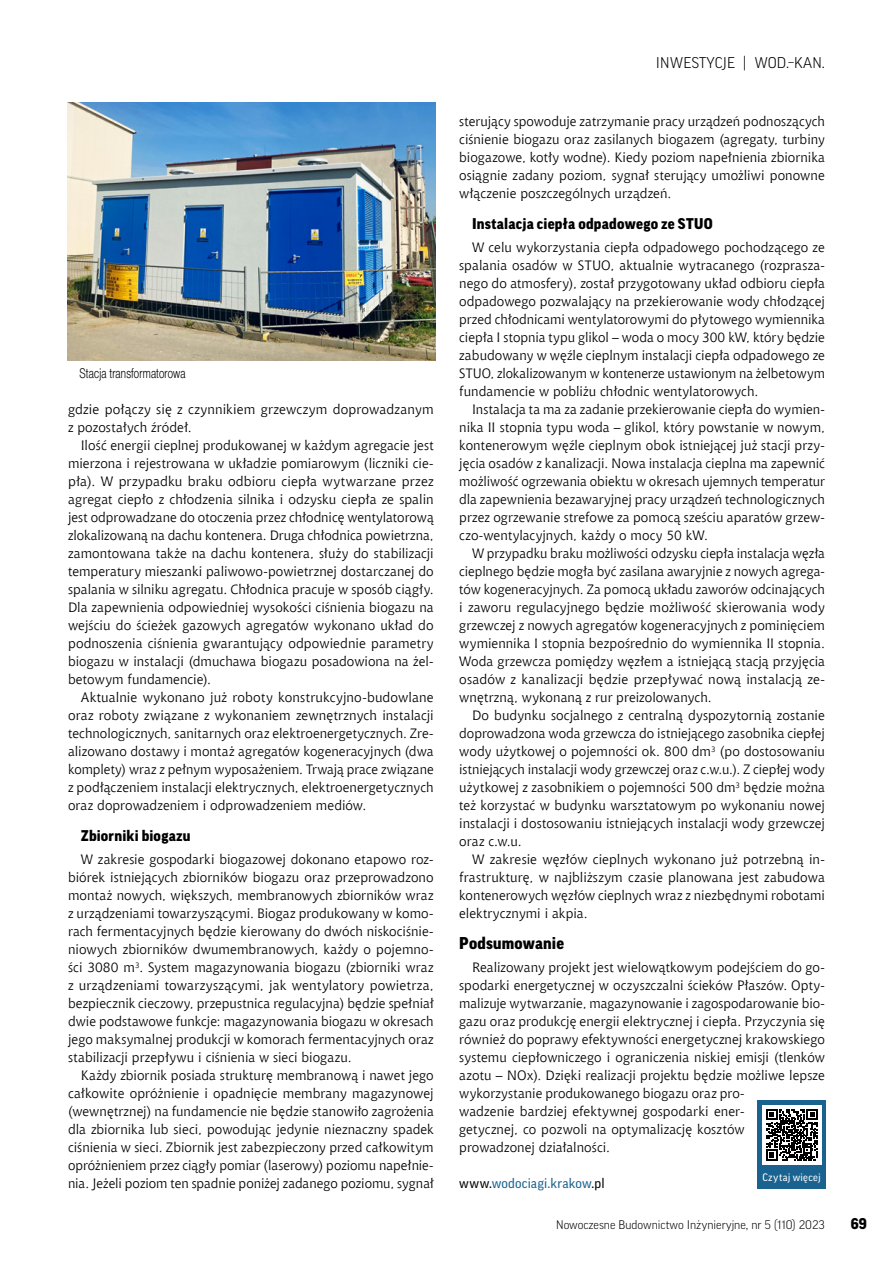
<style>
.page{position:relative;width:893px;height:1263px;background:#fff}
.page>*{position:absolute;margin:0;border:0;box-sizing:border-box;transform-origin:0 0}
.srodtytuly{font:900 16.5px "Good Pro";letter-spacing:.01em;color:#000}
.srodtytuly2{font:900 15px "Good Pro";letter-spacing:.015em;color:#000}
.t1{font:300 15px "Good Pro";letter-spacing:.01em;color:#000}
.text_podstawowy{font:13.5px/18px "Chianti EU";letter-spacing:.005em;color:#000;text-align:justify}
.opis_artykulu{font:13.5px "Good Pro";letter-spacing:.01em;color:#1a6390}
.podpos_zdjecia_2{font:13.5px "Switzer Cnd EFN Light";letter-spacing:.015em;color:#000;scale:.9 1}
.t2{font:300 12px "Good Pro";color:#000}
.opis_artykulu-2{font:10.5px "Good Pro";letter-spacing:.02em;color:#fff}
.s1{color:#000}
</style>
<div class="page">
<div style="left:757px;top:1100px;width:69px;height:88px;background:#1a6390"></div>
<div style="left:762px;top:1105px;width:60px;height:60px;background:#fff"></div>
<svg style="left:766px;top:1109px;width:51px;height:51px"></svg>
<img style="left:67px;top:102px;width:369px;height:258px">
<p class="podpos_zdjecia_2" style="left:79px;top:365px;width:119px">Stacja transformatorowa</p>
<p class="text_podstawowy" style="left:68px;top:400px;width:367px">gdzie połączy się z czynnikiem grzewczym doprowadzanym z pozostałych źródeł.</p>
<p class="text_podstawowy" style="left:68px;top:436px;width:367px;text-indent:13px">Ilość energii cieplnej produkowanej w każdym agregacie jest mierzona i rejestrowana w układzie pomiarowym (liczniki cie&shy;pła). W przypadku braku odbioru ciepła wytwarzane przez agregat ciepło z chłodzenia silnika i odzysku ciepła ze spalin jest odprowadzane do otoczenia przez chłodnicę wentylatorową zlokalizowaną na dachu kontenera. Druga chłodnica powietrzna, zamontowana także na dachu kontenera, służy do stabilizacji temperatury mieszanki paliwowo-powietrznej dostarczanej do spalania w silniku agregatu. Chłodnica pracuje w sposób ciągły.<br>Dla zapewnienia odpowiedniej wysokości ciśnienia biogazu na wejściu do ścieżek gazowych agregatów wykonano układ do podnoszenia ciśnienia gwarantujący odpowiednie parametry biogazu w instalacji (dmuchawa biogazu posadowiona na żel&shy;betowym fundamencie).</p>
<p class="text_podstawowy" style="left:68px;top:688px;width:367px;text-indent:13px">Aktualnie wykonano już roboty konstrukcyjno-budowlane oraz roboty związane z wykonaniem zewnętrznych instalacji technologicznych, sanitarnych oraz elektroenergetycznych. Zre&shy;alizowano dostawy i montaż agregatów kogeneracyjnych (dwa komplety) wraz z pełnym wyposażeniem. Trwają prace związane z podłączeniem instalacji elektrycznych, elektroenergetycznych oraz doprowadzeniem i odprowadzeniem mediów.</p>
<p class="srodtytuly2" style="left:81px;top:827px;width:111px">Zbiorniki biogazu</p>
<p class="text_podstawowy" style="left:68px;top:850px;width:367px;text-indent:13px">W zakresie gospodarki biogazowej dokonano etapowo roz&shy;biórek istniejących zbiorników biogazu oraz przeprowadzono montaż nowych, większych, membranowych zbiorników wraz z urządzeniami towarzyszącymi. Biogaz produkowany w komo&shy;rach fermentacyjnych będzie kierowany do dwóch niskociśnie&shy;niowych zbiorników dwumembranowych, każdy o pojemno&shy;ści 3080 m<sup>3</sup>. System magazynowania biogazu (zbiorniki wraz z urządzeniami towarzyszącymi, jak wentylatory powietrza, bezpiecznik cieczowy, przepustnica regulacyjna) będzie spełniał dwie podstawowe funkcje: magazynowania biogazu w okresach jego maksymalnej produkcji w komorach fermentacyjnych oraz stabilizacji przepływu i ciśnienia w sieci biogazu.</p>
<p class="text_podstawowy" style="left:68px;top:1066px;width:367px;text-indent:13px">Każdy zbiornik posiada strukturę membranową i nawet jego całkowite opróżnienie i opadnięcie membrany magazynowej (wewnętrznej) na fundamencie nie będzie stanowiło zagrożenia dla zbiornika lub sieci, powodując jedynie nieznaczny spadek ciśnienia w sieci. Zbiornik jest zabezpieczony przed całkowitym opróżnieniem przez ciągły pomiar (laserowy) poziomu napełnie&shy;nia. Jeżeli poziom ten spadnie poniżej zadanego poziomu, sygnał</p>
<p class="t1" style="left:656px;top:54px;width:171px">INWESTYCJE | WOD.–KAN.</p>
<p class="text_podstawowy" style="left:459px;top:112px;width:367px">sterujący spowoduje zatrzymanie pracy urządzeń podnoszących ciśnienie biogazu oraz zasilanych biogazem (agregaty, turbiny biogazowe, kotły wodne). Kiedy poziom napełnienia zbiornika osiągnie zadany poziom, sygnał sterujący umożliwi ponowne włączenie poszczególnych urządzeń.</p>
<p class="srodtytuly2" style="left:472px;top:215px;width:242px">Instalacja ciepła odpadowego ze STUO</p>
<p class="text_podstawowy" style="left:459px;top:238px;width:367px;text-indent:13px">W celu wykorzystania ciepła odpadowego pochodzącego ze spalania osadów w STUO, aktualnie wytracanego (rozprasza&shy;nego do atmosfery), został przygotowany układ odbioru ciepła odpadowego pozwalający na przekierowanie wody chłodzącej przed chłodnicami wentylatorowymi do płytowego wymiennika ciepła I stopnia typu glikol – woda o mocy 300 kW, który będzie zabudowany w węźle cieplnym instalacji ciepła odpadowego ze STUO, zlokalizowanym w kontenerze ustawionym na żelbetowym fundamencie w pobliżu chłodnic wentylatorowych.</p>
<p class="text_podstawowy" style="left:459px;top:400px;width:367px;text-indent:13px">Instalacja ta ma za zadanie przekierowanie ciepła do wymien&shy;nika II stopnia typu woda – glikol, który powstanie w nowym, kontenerowym węźle cieplnym obok istniejącej już stacji przy&shy;jęcia osadów z kanalizacji. Nowa instalacja cieplna ma zapewnić możliwość ogrzewania obiektu w okresach ujemnych temperatur dla zapewnienia bezawaryjnej pracy urządzeń technologicznych przez ogrzewanie strefowe za pomocą sześciu aparatów grzew&shy;czo-wentylacyjnych, każdy o mocy 50 kW.</p>
<p class="text_podstawowy" style="left:459px;top:544px;width:367px;text-indent:13px">W przypadku braku możliwości odzysku ciepła instalacja węzła cieplnego będzie mogła być zasilana awaryjnie z nowych agrega&shy;tów kogeneracyjnych. Za pomocą układu zaworów odcinających i zaworu regulacyjnego będzie możliwość skierowania wody grzewczej z nowych agregatów kogeneracyjnych z pominięciem wymiennika I stopnia bezpośrednio do wymiennika II stopnia.<br>Woda grzewcza pomiędzy węzłem a istniejącą stacją przyjęcia osadów z kanalizacji będzie przepływać nową instalacją ze&shy;wnętrzną, wykonaną z rur preizolowanych.</p>
<p class="text_podstawowy" style="left:459px;top:706px;width:367px;text-indent:13px">Do budynku socjalnego z centralną dyspozytornią zostanie doprowadzona woda grzewcza do istniejącego zasobnika ciepłej wody użytkowej o pojemności ok. 800 dm<sup>3</sup> (po dostosowaniu istniejących instalacji wody grzewczej oraz c.w.u.). Z ciepłej wody użytkowej z zasobnikiem o pojemności 500 dm<sup>3</sup> będzie można też korzystać w budynku warsztatowym po wykonaniu nowej instalacji i dostosowaniu istniejących instalacji wody grzewczej oraz c.w.u.</p>
<p class="text_podstawowy" style="left:459px;top:850px;width:367px;text-indent:13px">W zakresie węzłów cieplnych wykonano już potrzebną in&shy;frastrukturę, w najbliższym czasie planowana jest zabudowa kontenerowych węzłów cieplnych wraz z niezbędnymi robotami elektrycznymi i akpia.</p>
<p class="srodtytuly" style="left:459px;top:934px;width:106px">Podsumowanie</p>
<p class="text_podstawowy" style="left:459px;top:958px;width:367px;text-align:left;text-indent:13px">Realizowany projekt jest wielowątkowym podejściem do go&shy;spodarki energetycznej w oczyszczalni ścieków Płaszów. Opty&shy;malizuje wytwarzanie, magazynowanie i zagospodarowanie bio&shy;gazu oraz produkcję energii elektrycznej i ciepła. Przyczynia się również do poprawy efektywności energetycznej krakowskiego systemu ciepłowniczego i ograniczenia niskiej emisji (tlenków azotu – NOx). Dzięki realizacji projektu będzie możliwe lepsze wykorzystanie produkowanego biogazu oraz pro-<br>wadzenie bardziej efektywnej gospodarki ener-<br>getycznej, co pozwoli na optymalizację kosztów<br>prowadzonej działalności.</p>
<p class="opis_artykulu" style="left:459px;top:1175px;width:147px"><span class="s1">www.</span>wodociagi.krakow<span class="s1">.pl</span></p>
<p class="opis_artykulu-2" style="left:762px;top:1171px;width:60px">Czytaj więcej</p>
<p class="t2" style="left:556px;top:1218px;width:270px">Nowoczesne Budownictwo Inżynieryjne, nr 5 (110) 2023</p>
<p class="srodtytuly2" style="left:851px;top:1215px;width:17px">69</p>
</div>
